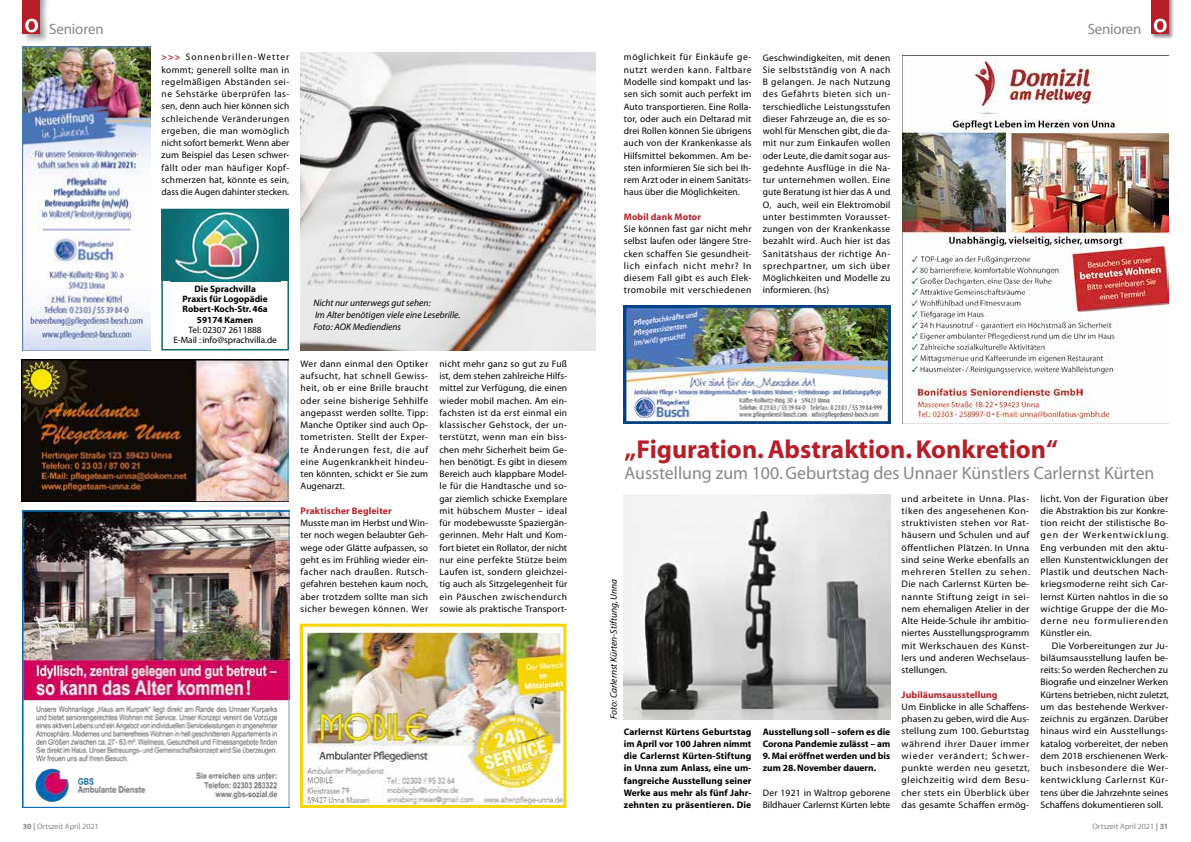
<style>
.page{position:relative;width:1191px;height:842px;background:#fff}
.page>*{position:absolute;margin:0;border:0;box-sizing:border-box;transform-origin:0 0}
.t1{font:700 26px "Myriad";color:#b61f29}
.t2{font:18px "Myriad";color:#878787}
.t3{font:15px "Myriad";letter-spacing:-.015em;color:#878787}
.t4{font:9.5px/12.3px "Myriad";letter-spacing:.02em;color:#000;text-align:justify}
.t5{font:700 9.5px/12.3px "Myriad";color:#000}
.t6{font:italic 9.5px/12.3px "Myriad";color:#000}
.t7{font:700 9.5px "Myriad";letter-spacing:.01em;color:#b61f29}
.t8{font:9.5px/12.3px "Myriad";color:#000}
.t9{font:italic 9.5px "Myriad Pro";color:#000}
.t10{font:700 9.3px/10.3px "Myriad";color:#000;text-align:center}
.t11{font:9.3px/10.3px "Myriad";color:#000;text-align:center}
.t12{font:8px "Myriad";color:#878787}
.s1{font-weight:700;color:#b61f29}
.s2{font-weight:700}
</style>
<div class="page">
<div style="left:21px;top:0;width:29px;height:44px;background:#000;opacity:.41"></div>
<div style="left:23px;top:0;width:17px;height:34px;background:#b61f29"></div>
<svg style="left:25px;top:19px;width:13px;height:13px"></svg>
<div style="left:1150px;top:0;width:23px;height:39px;background:#000;opacity:.44"></div>
<div style="left:1151px;top:0;width:17px;height:34px;background:#b61f29"></div>
<svg style="left:1153px;top:19px;width:13px;height:13px"></svg>
<img style="left:624px;top:305px;width:266px;height:119px">
<img style="left:22px;top:360px;width:266px;height:142px">
<img style="left:902px;top:55px;width:266px;height:369px">
<img style="left:301px;top:52px;width:294px;height:298px">
<img style="left:305px;top:628px;width:257px;height:176px">
<div style="left:300px;top:624px;width:266px;height:184px;border:3px solid #f7d500"></div>
<img style="left:23px;top:47px;width:127px;height:304px">
<div style="left:161px;top:210px;width:128px;height:71px;background:#0d696e"></div>
<img style="left:170px;top:212px;width:100px;height:69px">
<div style="left:161px;top:209px;width:128px;height:141px;border:2px solid #0d696e"></div>
<img style="left:23px;top:510px;width:266px;height:298px">
<img style="left:624px;top:495px;width:266px;height:225px">
<h3 class="t3" style="left:49px;top:21px;width:56px">Senioren</h3>
<h3 class="t3" style="left:1087px;top:21px;width:55px">Senioren</h3>
<p class="t4" style="left:162px;top:52px;width:129px"><span class="s1">&gt;&gt;&gt;</span> Sonnenbrillen-Wetter kommt; generell sollte man in regelmäßigen Abständen sei&shy;ne Sehstärke überprüfen las&shy;sen, denn auch hier können sich schleichende Veränderungen ergeben, die man womöglich nicht sofort bemerkt. Wenn aber zum Beispiel das Lesen schwer&shy;fällt oder man häufiger Kopf&shy;schmerzen hat, könnte es sein, dass die Augen dahinter stecken.</p>
<p class="t10" style="left:183px;top:284px;width:87px">Die Sprachvilla<br>Praxis für Logopädie<br>Robert-Koch-Str. 46a<br>59174 Kamen</p>
<p class="t11" style="left:173px;top:325px;width:105px">Tel: 02307 2611888<br>E-Mail : info@sprachvilla.de</p>
<p class="t6" style="left:313px;top:297px;width:149px">Nicht nur unterwegs gut sehen:<br>Im Alter benötigen viele eine Lesebrille.<br>Foto: AOK Mediendiens</p>
<p class="t4" style="left:300px;top:358px;width:129px">Wer dann einmal den Optiker aufsucht, hat schnell Gewiss&shy;heit, ob er eine Brille braucht oder seine bisherige Sehhilfe angepasst werden sollte. Tipp:<br>Manche Optiker sind auch Op&shy;tometristen. Stellt der Exper&shy;te Änderungen fest, die auf eine Augenkrankheit hindeu&shy;ten könnten, schickt er Sie zum Augenarzt.</p>
<p class="t7" style="left:300px;top:506px;width:93px">Praktischer Begleiter</p>
<p class="t4" style="left:300px;top:517px;width:129px">Musste man im Herbst und Win&shy;ter noch wegen belaubter Geh&shy;wege oder Glätte aufpassen, so geht es im Frühling wieder ein&shy;facher nach draußen. Rutsch&shy;gefahren bestehen kaum noch, aber trotzdem sollte man sich sicher bewegen können. Wer</p>
<p class="t4" style="left:439px;top:358px;width:129px">nicht mehr ganz so gut zu Fuß ist, dem stehen zahlreiche Hilfs&shy;mittel zur Verfügung, die einen wieder mobil machen. Am ein&shy;fachsten ist da erst einmal ein klassischer Gehstock, der un&shy;terstützt, wenn man ein biss&shy;chen mehr Sicherheit beim Ge&shy;hen benötigt. Es gibt in diesem Bereich auch klappbare Model&shy;le für die Handtasche und so&shy;gar ziemlich schicke Exemplare mit hübschem Muster – ideal für modebewusste Spaziergän&shy;gerinnen. Mehr Halt und Kom&shy;fort bietet ein Rollator, der nicht nur eine perfekte Stütze beim Laufen ist, sondern gleichzei&shy;tig auch als Sitzgelegenheit für ein Päuschen zwischendurch sowie als praktische Transport-</p>
<p class="t4" style="left:624px;top:52px;width:129px">möglichkeit für Einkäufe ge&shy;nutzt werden kann. Faltbare Modelle sind kompakt und las&shy;sen sich somit auch perfekt im Auto transportieren. Eine Rolla&shy;tor, oder auch ein Deltarad mit drei Rollen können Sie übrigens auch von der Krankenkasse als Hilfsmittel bekommen. Am be&shy;sten informieren Sie sich bei Ih&shy;rem Arzt oder in einem Sanitäts&shy;haus über die Möglichkeiten.</p>
<p class="t7" style="left:624px;top:212px;width:79px">Mobil dank Motor</p>
<p class="t4" style="left:624px;top:223px;width:129px">Sie können fast gar nicht mehr selbst laufen oder längere Stre&shy;cken schaffen Sie gesundheit&shy;lich einfach nicht mehr? In diesem Fall gibt es auch Elek&shy;tromobile mit verschiedenen</p>
<p class="t4" style="left:763px;top:52px;width:129px">Geschwindigkeiten, mit denen Sie selbstständig von A nach B gelangen. Je nach Nutzung des Gefährts bieten sich un&shy;terschiedliche Leistungsstufen dieser Fahrzeuge an, die es so&shy;wohl für Menschen gibt, die da&shy;mit nur zum Einkaufen wollen oder Leute, die damit sogar aus&shy;gedehnte Ausflüge in die Na&shy;tur unternehmen wollen. Eine gute Beratung ist hier das A und O, auch, weil ein Elektromobil unter bestimmten Vorausset&shy;zungen von der Krankenkasse bezahlt wird. Auch hier ist das Sanitätshaus der richtige An&shy;sprechpartner, um sich über Möglichkeiten und Modelle zu informieren. (hs)</p>
<h1 class="t1" style="left:624px;top:435px;width:435px">„Figuration. Abstraktion. Konkretion“</h1>
<h2 class="t2" style="left:624px;top:464px;width:531px">Ausstellung zum 100. Geburtstag des Unnaer Künstlers Carlernst Kürten</h2>
<p class="t4" style="left:901px;top:493px;width:130px">und arbeitete in Unna. Plas&shy;tiken des angesehenen Kon&shy;struktivisten stehen vor Rat&shy;häusern und Schulen und auf öffentlichen Plätzen. In Unna sind seine Werke ebenfalls an mehreren Stellen zu sehen.<br>Die nach Carlernst Kürten be&shy;nannte Stiftung zeigt in sei&shy;nem ehemaligen Atelier in der Alte Heide-Schule ihr ambitio&shy;niertes Ausstellungsprogramm mit Werkschauen des Künst&shy;lers und anderen Wechselaus&shy;stellungen.</p>
<p class="t7" style="left:901px;top:690px;width:98px">Jubiläumsausstellung</p>
<p class="t4" style="left:901px;top:701px;width:130px">Um Einblicke in alle Schaffens&shy;phasen zu geben, wird die Aus&shy;stellung zum 100. Geburtstag während ihrer Dauer immer wieder verändert; Schwer&shy;punkte werden neu gesetzt, gleichzeitig wird dem Besu&shy;cher stets ein Überblick über das gesamte Schaffen ermög-</p>
<p class="t4" style="left:1040px;top:493px;width:130px">licht. Von der Figuration über die Abstraktion bis zur Konkre&shy;tion reicht der stilistische Bo&shy;gen der Werkentwicklung.<br>Eng verbunden mit den aktu&shy;ellen Kunstentwicklungen der Plastik und deutschen Nach&shy;kriegsmoderne reiht sich Car&shy;lernst Kürten nahtlos in die so wichtige Gruppe der die Mo&shy;derne neu formulierenden Künstler ein.</p>
<p class="t4" style="left:1040px;top:640px;width:130px;text-indent:11px">Die Vorbereitungen zur Ju&shy;biläumsausstellung laufen be&shy;reits: So werden Recherchen zu Biografie und einzelner Werken Kürtens betrieben, nicht zuletzt, um das bestehende Werkver&shy;zeichnis zu ergänzen. Darüber hinaus wird ein Ausstellungs&shy;katalog vorbereitet, der neben dem 2018 erschienenen Werk&shy;buch insbesondere die Wer&shy;kentwicklung Carlernst Kür&shy;tens über die Jahrzehnte seines Schaffens dokumentieren soll.</p>
<p class="t9" style="left:608px;top:719px;width:141px;rotate:-90deg">Foto: Carlernst Kürten-Stiftung, Unna</p>
<p class="t5" style="left:624px;top:725px;width:129px;text-align:justify">Carlernst Kürtens Geburtstag im April vor 100 Jahren nimmt die Carlernst Kürten-Stiftung in Unna zum Anlass, eine um&shy;fangreiche Ausstellung seiner Werke aus mehr als fünf Jahr&shy;zehnten zu präsentieren. Die</p>
<p class="t5" style="left:762px;top:725px;width:129px">Ausstellung soll – sofern es die<br>Corona Pandemie zulässt – am</p>
<p class="t5" style="left:762px;top:750px;width:129px">9. Mai eröffnet werden und bis zum 28. November dauern.</p>
<p class="t8" style="left:762px;top:787px;width:129px">Der 1921 in Waltrop geborene<br>Bildhauer Carlernst Kürten lebte</p>
<p class="t12" style="left:23px;top:823px;width:78px"><span class="s2">30 |</span> Ortszeit April 2021</p>
<p class="t12" style="left:1092px;top:823px;width:77px">Ortszeit April 2021 <span class="s2">| 31</span></p>
</div>
